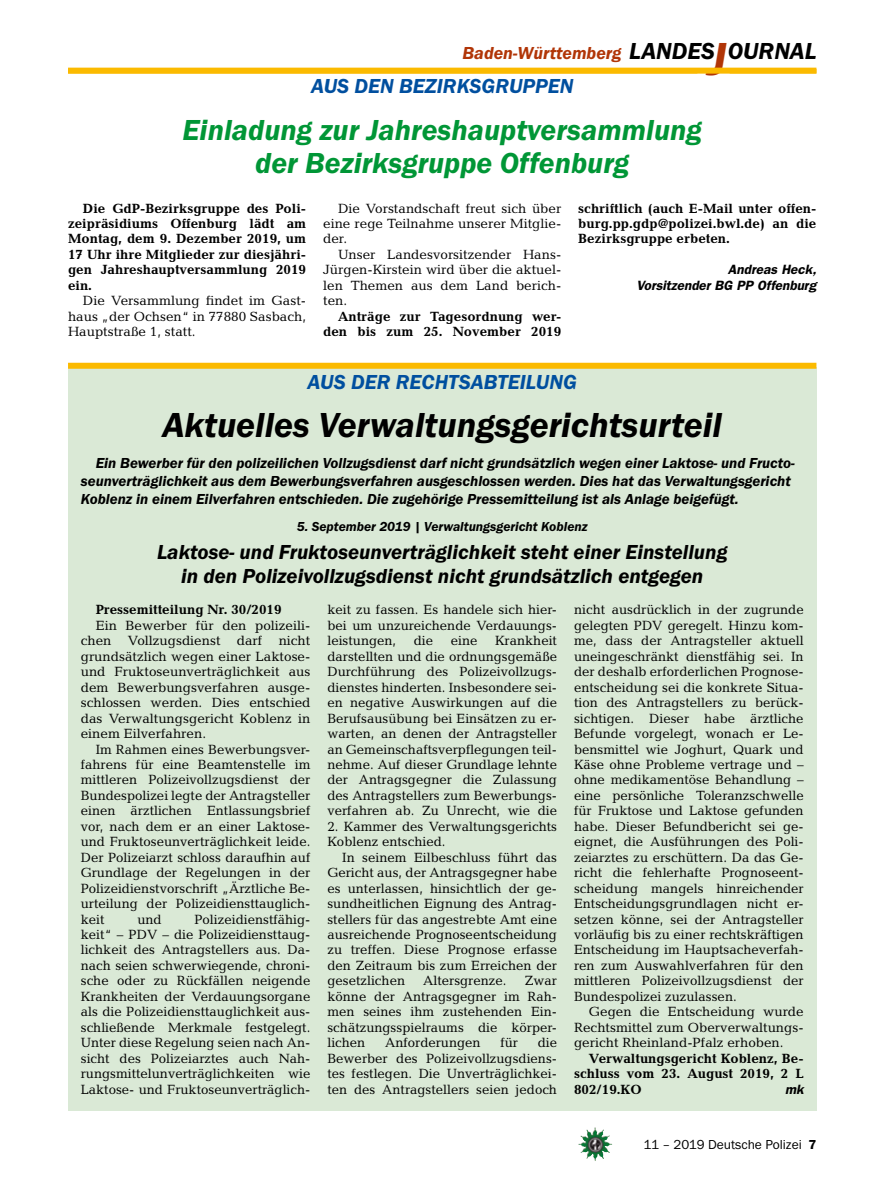
<style>
.page{position:relative;width:893px;height:1191px;background:#fff}
.page>*{position:absolute;margin:0;border:0;box-sizing:border-box;transform-origin:0 0}
._03__HEADLINE_2spalt{font:italic 600 36px "Franklin Gothic Itc T";color:#000}
._06__HEADLINE_1spalt{font:italic 600 30px/33px "Franklin Gothic Itc T";color:#009636;text-align:center}
.t1{font:italic 600 24px "Franklin Gothic Itc T";color:#000}
._04__HEADLINE_1spalt{font:italic 600 21px/24px "Franklin Gothic Itc T";color:#000;text-align:center}
._01__RUBRIKENZEILE_m{font:italic 600 21px "Franklin Gothic Itc T";color:#004f9f}
.t2{font:italic 600 18px "Franklin Gothic Itc T";color:#b13507}
._08__VORSPANN{font:italic 600 15px/18px "Franklin Gothic Itc T";color:#000}
._09__GRUNDTEXT___Blo{font:13.5px/15.5px "Candida";color:#000;text-align:justify}
._09__GRUNDTEXT___Blo-2{font:700 13.5px/15.5px "Candida";color:#000;text-align:justify}
._04__HEADLINE_1spalt-2{font:italic 600 13.5px "Franklin Gothic Itc T";color:#000}
._13__UNTERSCHRIFT_Ar{font:italic 600 13.5px/15.5px "Franklin Gothic";color:#000;text-align:right}
.t3{font:13.5px "Franklin Gothic Itc T";color:#000}
._09__GRUNDTEXT___Blo-3{font:italic 600 13.5px "Franklin Gothic";color:#000}
.s1{font-size:48px;color:#b13507}
.s2{font-weight:600}
</style>
<div class="page">
<img style="left:578px;top:1127px;width:17px;height:25px">
<div style="left:68px;top:68px;width:748px;height:6px;background:#fbba00"></div>
<div style="left:68px;top:367px;width:748px;height:743px;background:#dae9d6"></div>
<div style="left:68px;top:363px;width:748px;height:6px;background:#fbba00"></div>
<p class="t1" style="left:629px;top:37px;width:189px">LANDES<span class="s1">J</span>OURNAL</p>
<p class="t2" style="left:462px;top:42px;width:160px">Baden-Württemberg</p>
<p class="_01__RUBRIKENZEILE_m" style="left:311px;top:74px;width:264px">AUS DEN BEZIRKSGRUPPEN</p>
<p class="_06__HEADLINE_1spalt" style="left:182px;top:113px;width:521px">Einladung zur Jahreshauptversammlung der Bezirksgruppe Offenburg</p>
<p class="_09__GRUNDTEXT___Blo-2" style="left:68px;top:200px;width:240px;text-indent:15px">Die GdP-Bezirksgruppe des Poli&shy;zeipräsidiums Offenburg lädt am Montag, dem 9. Dezember 2019, um 17 Uhr ihre Mitglieder zur diesjähri&shy;gen Jahreshauptversammlung 2019 ein.</p>
<p class="_09__GRUNDTEXT___Blo" style="left:68px;top:293px;width:240px;text-indent:15px">Die Versammlung findet im Gast&shy;haus „der Ochsen“ in 77880 Sasbach, Hauptstraße 1, statt.</p>
<p class="_09__GRUNDTEXT___Blo" style="left:323px;top:200px;width:240px;text-indent:15px">Die Vorstandschaft freut sich über eine rege Teilnahme unserer Mitglie&shy;der.</p>
<p class="_09__GRUNDTEXT___Blo" style="left:323px;top:247px;width:240px;text-indent:15px">Unser Landesvorsitzender Hans-Jürgen-Kirstein wird über die aktuel&shy;len Themen aus dem Land berich&shy;ten.</p>
<p class="_09__GRUNDTEXT___Blo-2" style="left:323px;top:308px;width:240px;text-align:right">Anträge zur Tagesordnung wer&shy;den bis zum 25. November 2019</p>
<p class="_09__GRUNDTEXT___Blo-2" style="left:578px;top:200px;width:240px">schriftlich (auch E-Mail unter offen&shy;burg.pp.gdp@polizei.bwl.de) an die Bezirksgruppe erbeten.</p>
<p class="_13__UNTERSCHRIFT_Ar" style="left:636px;top:262px;width:181px">Andreas Heck,<br>Vorsitzender BG PP Offenburg</p>
<p class="_01__RUBRIKENZEILE_m" style="left:308px;top:369px;width:271px">AUS DER RECHTSABTEILUNG</p>
<p class="_03__HEADLINE_2spalt" style="left:162px;top:404px;width:561px">Aktuelles Verwaltungsgerichtsurteil</p>
<p class="_08__VORSPANN" style="left:81px;top:454px;width:716px;text-indent:15px">Ein Bewerber für den polizeilichen Vollzugsdienst darf nicht grundsätzlich wegen einer Laktose- und Fructo&shy;seunverträglichkeit aus dem Bewerbungsverfahren ausgeschlossen werden. Dies hat das Verwaltungsgericht<br>Koblenz in einem Eilverfahren entschieden. Die zugehörige Pressemitteilung ist als Anlage beigefügt.</p>
<p class="_04__HEADLINE_1spalt-2" style="left:297px;top:518px;width:292px">5. September 2019 | Verwaltungsgericht Koblenz</p>
<p class="_04__HEADLINE_1spalt" style="left:157px;top:539px;width:572px">Laktose- und Fruktoseunverträglichkeit steht einer Einstellung in den Polizeivollzugsdienst nicht grundsätzlich entgegen</p>
<p class="_09__GRUNDTEXT___Blo-2" style="left:96px;top:602px;width:187px">Pressemitteilung Nr. 30/2019</p>
<p class="_09__GRUNDTEXT___Blo" style="left:81px;top:617px;width:231px;text-indent:15px">Ein Bewerber für den polizeili&shy;chen Vollzugsdienst darf nicht grundsätzlich wegen einer Laktose&shy;und Fruktoseunverträglichkeit aus dem Bewerbungsverfahren ausge&shy;schlossen werden. Dies entschied das Verwaltungsgericht Koblenz in einem Eilverfahren.</p>
<p class="_09__GRUNDTEXT___Blo" style="left:81px;top:741px;width:231px;text-indent:15px">Im Rahmen eines Bewerbungsver&shy;fahrens für eine Beamtenstelle im mittleren Polizeivollzugsdienst der Bundespolizei legte der Antragsteller einen ärztlichen Entlassungsbrief vor, nach dem er an einer Laktose&shy;und Fruktoseunverträglichkeit leide.<br>Der Polizeiarzt schloss daraufhin auf Grundlage der Regelungen in der Polizeidienstvorschrift „Ärztliche Be&shy;urteilung der Polizeidiensttauglich&shy;keit</p>
<p class="_09__GRUNDTEXT___Blo" style="left:327px;top:602px;width:231px">keit zu fassen. Es handele sich hier&shy;bei um unzureichende Verdauungs&shy;leistungen,</p>
<p class="_09__GRUNDTEXT___Blo" style="left:574px;top:602px;width:231px">nicht ausdrücklich in der zugrunde gelegten PDV geregelt. Hinzu kom&shy;me, dass der Antragsteller aktuell uneingeschränkt dienstfähig sei. In der deshalb erforderlichen Prognose&shy;entscheidung sei die konkrete Situa&shy;tion des Antragstellers zu berück&shy;sichtigen. Dieser habe ärztliche Befunde vorgelegt, wonach er Le&shy;bensmittel wie Joghurt, Quark und Käse ohne Probleme vertrage und – ohne medikamentöse Behandlung – eine persönliche Toleranzschwelle für Fruktose und Laktose gefunden habe. Dieser Befundbericht sei ge&shy;eignet, die Ausführungen des Poli&shy;zeiarztes zu erschüttern. Da das Ge&shy;richt die fehlerhafte Prognoseent&shy;scheidung mangels hinreichender Entscheidungsgrundlagen nicht er&shy;setzen könne, sei der Antragsteller vorläufig bis zu einer rechtskräftigen Entscheidung im Hauptsacheverfah&shy;ren zum Auswahlverfahren für den mittleren Polizeivollzugsdienst der Bundespolizei zuzulassen.</p>
<p class="_09__GRUNDTEXT___Blo" style="left:574px;top:1004px;width:231px;text-indent:15px">Gegen die Entscheidung wurde Rechtsmittel zum Oberverwaltungs&shy;gericht Rheinland-Pfalz erhoben.</p>
<p class="_09__GRUNDTEXT___Blo-2" style="left:574px;top:1050px;width:231px;text-indent:15px">Verwaltungsgericht Koblenz, Be&shy;schluss vom 23. August 2019, 2 L 802/19.KO</p>
<p class="_09__GRUNDTEXT___Blo" style="left:327px;top:633px;width:231px;text-indent:168px">Krankheit darstellten und die ordnungsgemäße Durchführung des Polizeivollzugs&shy;dienstes hinderten. Insbesondere sei&shy;en negative Auswirkungen auf die Berufsausübung bei Einsätzen zu er&shy;warten, an denen der Antragsteller an Gemeinschaftsverpflegungen teil&shy;nehme. Auf dieser Grundlage lehnte der Antragsgegner die Zulassung des Antragstellers zum Bewerbungs&shy;verfahren ab. Zu Unrecht, wie die</p>
<p class="_09__GRUNDTEXT___Blo" style="left:327px;top:818px;width:231px">2. Kammer des Verwaltungsgerichts<br>Koblenz entschied.</p>
<p class="_09__GRUNDTEXT___Blo" style="left:327px;top:849px;width:231px;text-indent:15px">In seinem Eilbeschluss führt das Gericht aus, der Antragsgegner habe es unterlassen, hinsichtlich der ge&shy;sundheitlichen Eignung des Antrag&shy;stellers für das angestrebte Amt eine ausreichende Prognoseentscheidung zu treffen. Diese Prognose erfasse den Zeitraum bis zum Erreichen der gesetzlichen</p>
<p class="_09__GRUNDTEXT___Blo" style="left:414px;top:633px;width:21px">die</p>
<p class="_09__GRUNDTEXT___Blo" style="left:451px;top:633px;width:28px">eine</p>
<p class="_09__GRUNDTEXT___Blo" style="left:81px;top:911px;width:231px;text-indent:114px">Polizeidienstfähig&shy;keit“ – PDV – die Polizeidiensttaug&shy;lichkeit des Antragstellers aus. Da&shy;nach seien schwerwiegende, chroni&shy;sche oder zu Rückfällen neigende Krankheiten der Verdauungsorgane als die Polizeidiensttauglichkeit aus&shy;schließende Merkmale festgelegt.<br>Unter diese Regelung seien nach An&shy;sicht des Polizeiarztes auch Nah&shy;rungsmittelunverträglichkeiten wie Laktose- und Fruktoseunverträglich-</p>
<p class="_09__GRUNDTEXT___Blo" style="left:137px;top:911px;width:26px">und</p>
<p class="_09__GRUNDTEXT___Blo" style="left:423px;top:973px;width:85px">Altersgrenze.</p>
<p class="_09__GRUNDTEXT___Blo" style="left:327px;top:973px;width:231px;text-align:left;text-indent:197px">Zwar könne der Antragsgegner im Rah&shy;men seines ihm zustehenden Ein&shy;schätzungsspielraums die körper&shy;lichen</p>
<p class="_09__GRUNDTEXT___Blo" style="left:327px;top:1034px;width:231px;text-indent:210px">die Bewerber des Polizeivollzugsdiens&shy;tes festlegen. Die Unverträglichkei&shy;ten des Antragstellers seien jedoch</p>
<p class="_09__GRUNDTEXT___Blo" style="left:385px;top:1034px;width:97px">Anforderungen</p>
<p class="_09__GRUNDTEXT___Blo" style="left:500px;top:1034px;width:19px">für</p>
<p class="_09__GRUNDTEXT___Blo-3" style="left:785px;top:1081px;width:20px">mk</p>
<p class="t3" style="left:643px;top:1136px;width:175px">11 – 2019 Deutsche Polizei <span class="s2">7</span></p>
</div>
